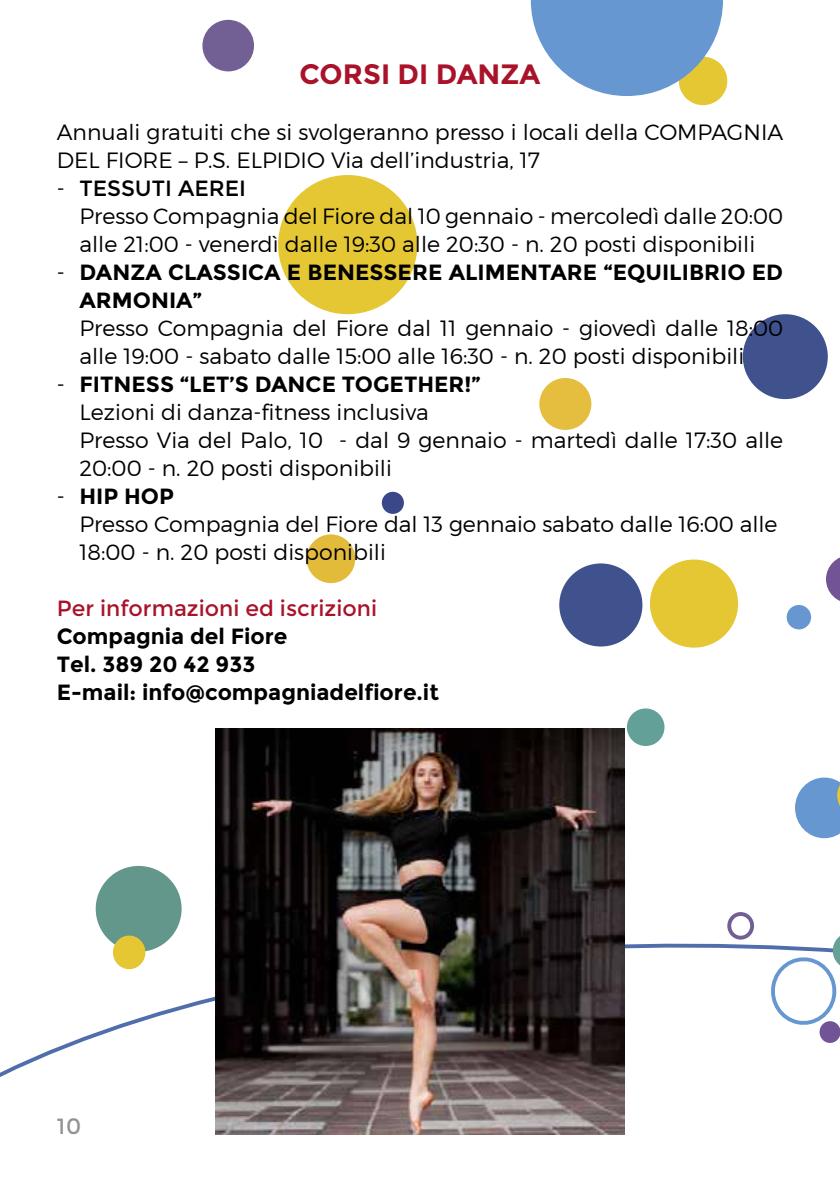
<style>
.page{position:relative;width:840px;height:1191px;background:#fff}
.page>*{position:absolute;margin:0;border:0;box-sizing:border-box;transform-origin:0 0}
.t1{font:700 28px "Montserrat";color:#a9132a}
.t2{font:300 22px/28px "Montserrat";color:#000}
.t3{font:700 22px/28px "Montserrat";color:#000}
.t4{font:22px "Montserrat";color:#a9132a}
.t5{font:22px "Montserrat";color:#939393}
.s1{font-weight:400}
.s2{font-weight:300}
.s3{font-weight:700}
</style>
<div class="page">
<div style="left:96px;top:866px;width:85px;height:85px;background:#63978b;border-radius:50%"></div>
<svg style="left:0;top:906px;width:769px;height:229px"></svg>
<svg style="left:769px;top:937px;width:70px;height:106px"></svg>
<svg style="left:111px;top:934px;width:36px;height:36px"></svg>
<svg style="left:826px;top:558px;width:13px;height:43px"></svg>
<div style="left:381px;top:492px;width:22px;height:22px;background:#3a4788;border-radius:50%"></div>
<div style="left:727px;top:912px;width:26px;height:27px;border:4px solid #725f94;border-radius:50%"></div>
<div style="left:202px;top:20px;width:52px;height:51px;background:#725f94;border-radius:50%"></div>
<div style="left:786px;top:605px;width:24px;height:24px;background:#6797d0;border-radius:50%"></div>
<div style="left:649px;top:559px;width:88px;height:88px;background:#e5c733;border-radius:50%"></div>
<div style="left:278px;top:175px;width:139px;height:139px;background:#e5c733;border-radius:50%"></div>
<div style="left:626px;top:708px;width:38px;height:38px;background:#62a098;border-radius:50%"></div>
<div style="left:559px;top:563px;width:83px;height:83px;background:#3f528d;border-radius:50%"></div>
<div style="left:306px;top:534px;width:49px;height:49px;background:#e2bb3b;border-radius:50%"></div>
<svg style="left:530px;top:0;width:198px;height:106px"></svg>
<svg style="left:795px;top:777px;width:44px;height:61px;background:#80a8d6"></svg>
<div style="left:539px;top:378px;width:52px;height:52px;background:#e5be40;border-radius:50%"></div>
<div style="left:742px;top:314px;width:85px;height:85px;background:#3f528d;border-radius:50%"></div>
<img style="left:215px;top:728px;width:409px;height:406px">
<p class="t1" style="left:299px;top:57px;width:242px">CORSI DI DANZA</p>
<p class="t2" style="left:57px;top:118px;width:727px">Annuali gratuiti che si svolgeranno presso i locali della COMPAGNIA<br>DEL FIORE – P.S. ELPIDIO Via dell’industria, 17</p>
<p class="t2" style="left:79px;top:174px;width:705px;text-indent:-23px">- <span class="s1">TESSUTI AEREI<br></span>Presso Compagnia del Fiore dal 10 gennaio - mercoledì dalle 20:00 alle 21:00 - venerdì dalle 19:30 alle 20:30 - n. 20 posti disponibili</p>
<p class="t3" style="left:79px;top:258px;width:704px;text-indent:-23px"><span class="s2">-</span> DANZA CLASSICA E BENESSERE ALIMENTARE “EQUILIBRIO ED<br>ARMONIA”</p>
<p class="t2" style="left:79px;top:314px;width:705px">Presso Compagnia del Fiore dal 11 gennaio - giovedì dalle 18:00 alle 19:00 - sabato dalle 15:00 alle 16:30 - n. 20 posti disponibili</p>
<p class="t2" style="left:79px;top:370px;width:705px;text-indent:-23px">- <span class="s3">FITNESS “LET’S DANCE TOGETHER!”<br></span>Lezioni di danza-fitness inclusiva<br>Presso Via del Palo, 10 - dal 9 gennaio - martedì dalle 17:30 alle 20:00 - n. 20 posti disponibili</p>
<p class="t2" style="left:79px;top:482px;width:699px;text-indent:-23px">- <span class="s3">HIP HOP<br></span>Presso Compagnia del Fiore dal 13 gennaio sabato dalle 16:00 alle<br>18:00 - n. 20 posti disponibili</p>
<p class="t4" style="left:57px;top:595px;width:322px">Per informazioni ed iscrizioni</p>
<p class="t3" style="left:57px;top:622px;width:383px">Compagnia del Fiore<br>Tel. 389 20 42 933<br>E-mail: info@compagniadelfiore.it</p>
<p class="t5" style="left:57px;top:1113px;width:26px">10</p>
</div>
